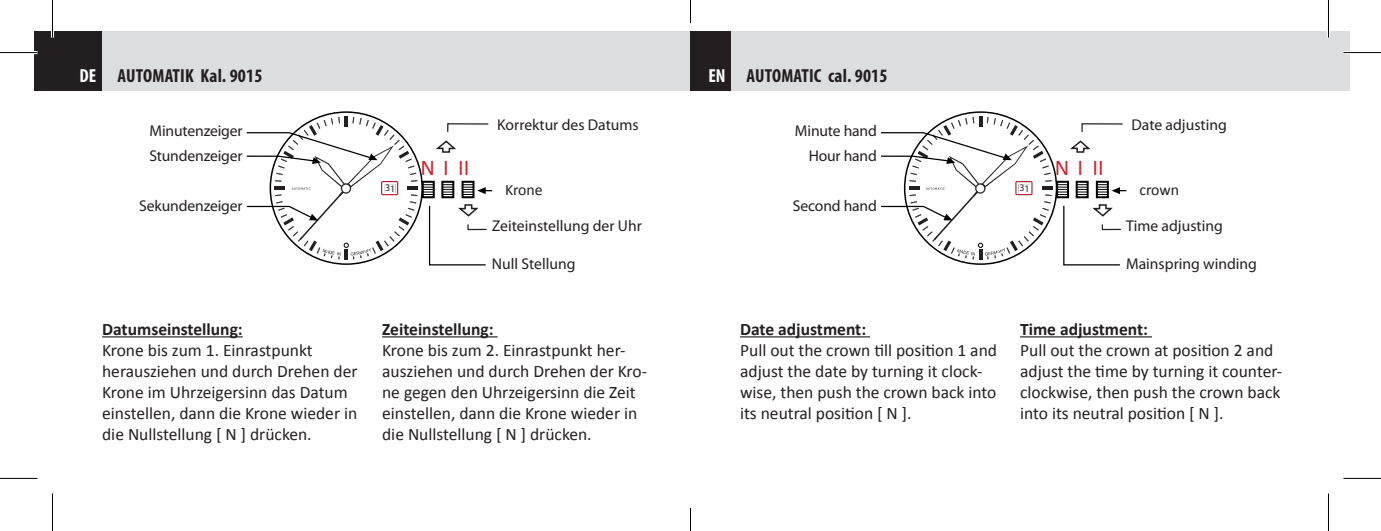
<style>
.page{position:relative;width:1381px;height:531px;background:#fff}
.page>*{position:absolute;margin:0;border:0;box-sizing:border-box;transform-origin:0 0}
.t1{font:22.5px "Calibri";letter-spacing:.37em;color:#d1232a}
.t2{font:700 condensed 19px "Myriad Pro";letter-spacing:.01em;color:#231f20}
.t3{font:700 condensed 19px "Myriad Pro";color:#fff}
.t4{font:17.5px/21px "Calibri";color:#231f20}
.t5{font:700 17.5px "Calibri";color:#231f20}
.t6{font:15.75px "Calibri";color:#231f20}
.t7{font:15.5px "Myriad Pro";color:#231f20}
.t8{font:10px "Myriad Pro";color:#231f20}
</style>
<div class="page">
<div style="left:106px;top:31px;width:1243px;height:60px;background:#dcdddf"></div>
<div style="left:35px;top:31px;width:67px;height:60px;background:#231f20"></div>
<hr style="left:102px;top:336px;width:141px;height:1px;background:#231f20">
<hr style="left:1020px;top:336px;width:132px;height:1px;background:#231f20">
<hr style="left:382px;top:336px;width:115px;height:1px;background:#231f20">
<hr style="left:740px;top:336px;width:130px;height:1px;background:#231f20">
<div style="left:690px;top:31px;width:41px;height:60px;background:#231f20"></div>
<svg style="left:880px;top:116px;width:246px;height:150px"></svg>
<svg style="left:246px;top:116px;width:246px;height:150px"></svg>
<hr style="left:0;top:51px;width:38px;height:3px;background:#fff">
<hr style="left:1343px;top:51px;width:38px;height:3px;background:#fff">
<hr style="left:51px;top:0;width:3px;height:38px;background:#fff">
<hr style="left:1327px;top:0;width:3px;height:38px;background:#fff">
<hr style="left:0;top:52px;width:38px;height:1px;background:#000">
<hr style="left:1343px;top:52px;width:38px;height:1px;background:#000">
<hr style="left:0;top:477px;width:38px;height:1px;background:#000">
<hr style="left:1343px;top:477px;width:38px;height:1px;background:#000">
<hr style="left:52px;top:0;width:1px;height:38px;background:#000">
<hr style="left:52px;top:493px;width:1px;height:37px;background:#000">
<hr style="left:1328px;top:0;width:1px;height:38px;background:#000">
<hr style="left:1328px;top:493px;width:1px;height:37px;background:#000">
<svg style="left:690px;top:0;width:1px;height:23px"></svg>
<svg style="left:690px;top:508px;width:1px;height:22px"></svg>
<p class="t3" style="left:79px;top:63px;width:18px">DE</p>
<p class="t2" style="left:118px;top:63px;width:146px">AUTOMATIK Kal. 9015</p>
<p class="t2" style="left:746px;top:63px;width:143px">AUTOMATIC cal. 9015</p>
<p class="t3" style="left:708px;top:63px;width:19px">EN</p>
<p class="t7" style="left:497px;top:115px;width:143px">Korrektur des Datums</p>
<p class="t7" style="left:1131px;top:115px;width:97px">Date adjusting</p>
<p class="t7" style="left:149px;top:121px;width:95px">Minutenzeiger</p>
<p class="t7" style="left:795px;top:121px;width:84px">Minute hand</p>
<p class="t7" style="left:149px;top:146px;width:95px">Stundenzeiger</p>
<p class="t7" style="left:808px;top:146px;width:70px">Hour hand</p>
<p class="t1" style="left:420px;top:153px;width:51px">NIII</p>
<p class="t1" style="left:1054px;top:153px;width:51px">NIII</p>
<p class="t8" style="left:385px;top:182px;width:12px">31</p>
<p class="t8" style="left:1019px;top:182px;width:12px">31</p>
<p class="t6" style="left:505px;top:180px;width:39px">Krone</p>
<p class="t6" style="left:1139px;top:180px;width:41px">crown</p>
<p class="t7" style="left:139px;top:196px;width:105px">Sekundenzeiger</p>
<p class="t7" style="left:793px;top:196px;width:86px">Second hand</p>
<p class="t7" style="left:492px;top:216px;width:148px">Zeiteinstellung der Uhr</p>
<p class="t7" style="left:1126px;top:216px;width:98px">Time adjusting</p>
<p class="t7" style="left:492px;top:254px;width:85px">Null Stellung</p>
<p class="t7" style="left:1126px;top:254px;width:132px">Mainspring winding</p>
<p class="t5" style="left:102px;top:317px;width:142px">Datumseinstellung:</p>
<p class="t4" style="left:102px;top:339px;width:257px">Krone bis zum 1. Einrastpunkt herausziehen und durch Drehen der<br>Krone im Uhrzeigersinn das Datum einstellen, dann die Krone wieder in die Nullstellung [ N ] drücken.</p>
<p class="t5" style="left:382px;top:317px;width:113px">Zeiteinstellung:</p>
<p class="t4" style="left:382px;top:339px;width:266px">Krone bis zum 2. Einrastpunkt her&shy;ausziehen und durch Drehen der Kro&shy;ne gegen den Uhrzeigersinn die Zeit einstellen, dann die Krone wieder in die Nullstellung [ N ] drücken.</p>
<p class="t5" style="left:740px;top:317px;width:128px">Date adjustment:</p>
<p class="t4" style="left:740px;top:339px;width:258px">Pull out the crown till position 1 and adjust the date by turning it clock&shy;wise, then push the crown back into its neutral position [ N ].</p>
<p class="t5" style="left:1020px;top:317px;width:129px">Time adjustment:</p>
<p class="t4" style="left:1020px;top:339px;width:264px">Pull out the crown at position 2 and adjust the time by turning it counter&shy;clockwise, then push the crown back into its neutral position [ N ].</p>
</div>
